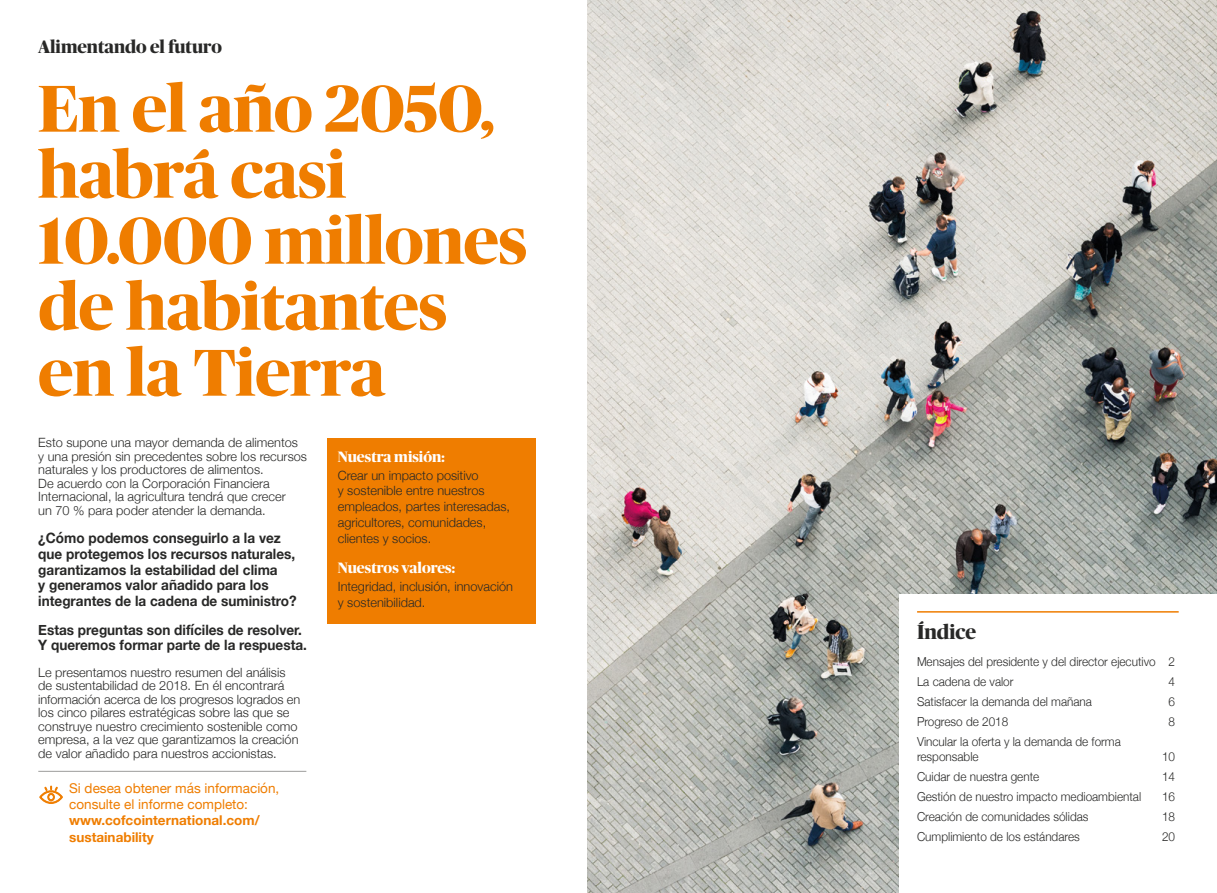
<style>
.page{position:relative;width:1217px;height:893px;background:#fff}
.page>*{position:absolute;margin:0;border:0;box-sizing:border-box;transform-origin:0 0}
.t1{font:700 66px/66px "Publico Banner";color:#ef7d00}
.t2{font:700 20.25px "Publico Banner";color:#282827}
.t3{font:700 18px "Publico Banner";color:#282827}
.t4{font:700 15px "Publico Banner";color:#fff}
.t5{font:700 14.25px/15.8px "Helvetica Neue";color:#282827;scale:.95 1}
.t6{font:13.5px/16.2px "Helvetica Neue";color:#ef7d00}
.t7{font:700 13.5px/16.2px "Helvetica Neue";color:#ef7d00}
.t8{font:300 12.75px/13.5px "Helvetica Neue";color:#282827}
.t9{font:300 12.3px/20px "Helvetica Neue";color:#282827;scale:.95 1}
</style>
<div class="page">
<img style="left:587px;top:0;width:629px;height:893px">
<div style="left:899px;top:594px;width:317px;height:299px;background:#fff"></div>
<div style="left:327px;top:438px;width:209px;height:186px;background:#ef7d00"></div>
<hr style="left:38px;top:771px;width:268px;height:1px;background:#9d9d9c">
<svg style="left:39px;top:786px;width:24px;height:18px"></svg>
<hr style="left:916px;top:611px;width:262px;height:2px;background:#ef7d00">
<h3 class="t3" style="left:38px;top:34px;width:185px">Alimentando el futuro</h3>
<h1 class="t1" style="left:38px;top:72px;width:490px">En el año 2050, habrá casi<br>10.000 millones de habitantes en la Tierra</h1>
<p class="t8" style="left:38px;top:435px;width:270px">Esto supone una mayor demanda de alimentos y una presión sin precedentes sobre los recursos naturales y los productores de alimentos.<br>De acuerdo con la Corporación Financiera Internacional, la agricultura tendrá que crecer<br>un 70 % para poder atender la demanda.</p>
<p class="t5" style="left:38px;top:530px;width:273px">¿Cómo podemos conseguirlo a la vez que protegemos los recursos naturales, garantizamos la estabilidad del clima<br>y generamos valor añadido para los integrantes de la cadena de suministro?</p>
<p class="t5" style="left:38px;top:622px;width:284px">Estas preguntas son difíciles de resolver.<br>Y queremos formar parte de la respuesta.</p>
<p class="t8" style="left:38px;top:664px;width:263px">Le presentamos nuestro resumen del análisis de sustentabilidad de 2018. En él encontrará información acerca de los progresos logrados en los cinco pilares estratégicas sobre las que se construye nuestro crecimiento sostenible como empresa, a la vez que garantizamos la creación de valor añadido para nuestros accionistas.</p>
<p class="t6" style="left:69px;top:781px;width:212px">Si desea obtener más información, consulte el informe completo:</p>
<p class="t7" style="left:69px;top:813px;width:192px">www.cofcointernational.com/ sustainability</p>
<p class="t4" style="left:338px;top:446px;width:108px">Nuestra misión:</p>
<p class="t8" style="left:338px;top:466px;width:174px;line-height:15.8px">Crear un impacto positivo<br>y sostenible entre nuestros empleados, partes interesadas, agricultores, comunidades, clientes y socios.</p>
<p class="t4" style="left:338px;top:557px;width:119px">Nuestros valores:</p>
<p class="t8" style="left:338px;top:578px;width:176px;line-height:15.8px">Integridad, inclusión, innovación y sostenibilidad.</p>
<h2 class="t2" style="left:916px;top:617px;width:61px">Índice</h2>
<p class="t9" style="left:916px;top:650px;width:273px">Mensajes del presidente y del director ejecutivo 2<br>La cadena de valor</p>
<p class="t9" style="left:1168px;top:670px;width:8px">4</p>
<p class="t9" style="left:916px;top:690px;width:186px">Satisfacer la demanda del mañana</p>
<p class="t9" style="left:1168px;top:690px;width:8px">6</p>
<p class="t9" style="left:916px;top:710px;width:98px">Progreso de 2018</p>
<p class="t9" style="left:1168px;top:710px;width:8px">8</p>
<p class="t9" style="left:916px;top:732px;width:216px;line-height:15.8px">Vincular la oferta y la demanda de forma responsable</p>
<p class="t9" style="left:1161px;top:746px;width:15px">10</p>
<p class="t9" style="left:916px;top:766px;width:130px">Cuidar de nuestra gente</p>
<p class="t9" style="left:1161px;top:766px;width:15px">14</p>
<p class="t9" style="left:916px;top:786px;width:237px">Gestión de nuestro impacto medioambiental</p>
<p class="t9" style="left:1161px;top:786px;width:15px">16</p>
<p class="t9" style="left:916px;top:806px;width:182px">Creación de comunidades sólidas</p>
<p class="t9" style="left:1161px;top:806px;width:15px">18</p>
<p class="t9" style="left:916px;top:826px;width:173px">Cumplimiento de los estándares</p>
<p class="t9" style="left:1161px;top:826px;width:15px">20</p>
</div>
